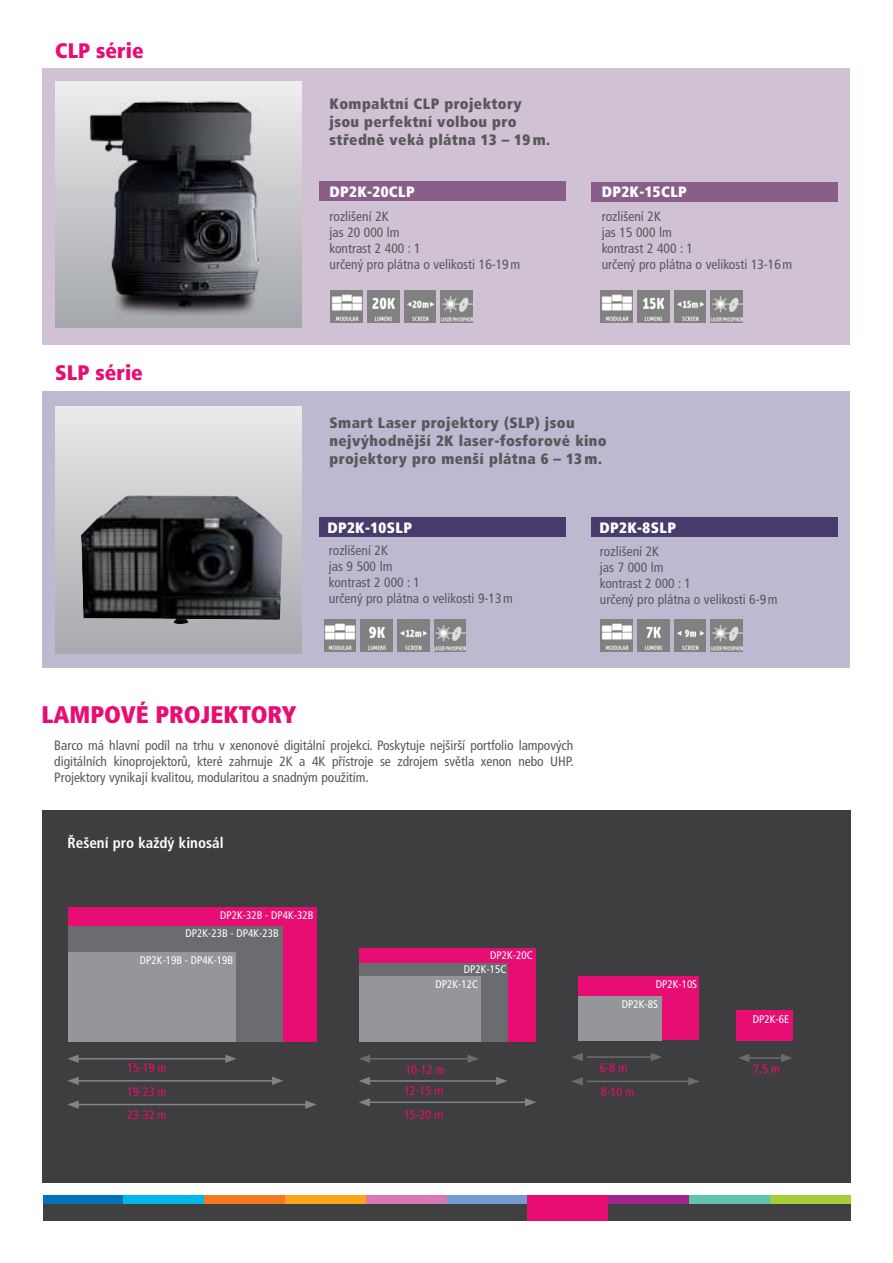
<style>
.page{position:relative;width:893px;height:1263px;background:#fff}
.page>*{position:absolute;margin:0;border:0;box-sizing:border-box;transform-origin:0 0}
.t1{font:900 condensed 24px "Frutiger LT Pro";color:#e80d73}
.t2{font:900 condensed 21px "Frutiger LT Pro";color:#e80d73}
.t3{font:900 condensed 15px/18px "Frutiger LT Pro";letter-spacing:.025em;color:#58595b}
.t4{font:900 condensed 15px "Frutiger LT Pro";letter-spacing:.025em;color:#fff}
.t5{font:700 condensed 15px "Frutiger LT Pro";color:#fff}
.t6{font:condensed 13.5px/16.2px "Frutiger LT Pro";color:#58595b}
.t7{font:condensed 12.3px/23.5px "Frutiger CE";color:#e80d73}
.t8{font:condensed 11.1px/20.4px "Frutiger CE";color:#fff}
</style>
<div class="page">
<div style="left:43px;top:810px;width:807px;height:372px;background:#3e3d3f"></div>
<div style="left:68px;top:907px;width:249px;height:134px;background:#e80d73"></div>
<div style="left:68px;top:926px;width:215px;height:115px;background:#6b6c6f"></div>
<div style="left:68px;top:952px;width:168px;height:90px;background:#94969b"></div>
<hr style="left:76px;top:1058px;width:152px;height:1px;background:#818386">
<svg style="left:67px;top:1054px;width:12px;height:9px"></svg>
<svg style="left:225px;top:1054px;width:12px;height:9px"></svg>
<hr style="left:76px;top:1080px;width:199px;height:1px;background:#818386">
<svg style="left:67px;top:1077px;width:12px;height:8px"></svg>
<svg style="left:272px;top:1077px;width:11px;height:8px"></svg>
<hr style="left:76px;top:1104px;width:232px;height:1px;background:#818386">
<svg style="left:67px;top:1100px;width:12px;height:9px"></svg>
<svg style="left:305px;top:1100px;width:12px;height:9px"></svg>
<div style="left:578px;top:976px;width:121px;height:64px;background:#e80d73"></div>
<div style="left:578px;top:996px;width:83px;height:44px;background:#94969b"></div>
<hr style="left:587px;top:1056px;width:66px;height:2px;background:#6b6c6f">
<svg style="left:572px;top:1053px;width:11px;height:8px"></svg>
<svg style="left:651px;top:1053px;width:11px;height:8px"></svg>
<hr style="left:587px;top:1080px;width:104px;height:2px;background:#6b6c6f">
<svg style="left:572px;top:1077px;width:11px;height:8px"></svg>
<svg style="left:688px;top:1077px;width:11px;height:8px"></svg>
<svg style="left:359px;top:1055px;width:11px;height:8px"></svg>
<svg style="left:359px;top:1077px;width:11px;height:8px"></svg>
<svg style="left:359px;top:1098px;width:11px;height:8px"></svg>
<div style="left:359px;top:948px;width:177px;height:93px;background:#e80d73"></div>
<div style="left:359px;top:963px;width:149px;height:78px;background:#6b6c6f"></div>
<hr style="left:367px;top:1058px;width:106px;height:1px;background:#6b6c6f">
<svg style="left:468px;top:1055px;width:11px;height:8px"></svg>
<hr style="left:367px;top:1080px;width:132px;height:2px;background:#818386">
<svg style="left:496px;top:1077px;width:11px;height:8px"></svg>
<hr style="left:367px;top:1101px;width:161px;height:2px;background:#818386">
<svg style="left:525px;top:1098px;width:11px;height:8px"></svg>
<div style="left:359px;top:976px;width:122px;height:65px;background:#94969b"></div>
<hr style="left:742px;top:1057px;width:46px;height:2px;background:#6b6c6f">
<svg style="left:739px;top:1054px;width:10px;height:8px"></svg>
<svg style="left:781px;top:1054px;width:11px;height:8px"></svg>
<div style="left:736px;top:1011px;width:56px;height:30px;background:#e80d73"></div>
<div style="left:43px;top:391px;width:807px;height:277px;background:#bdb9d0"></div>
<svg style="left:55px;top:406px;width:247px;height:247px;background:#cecfd1"></svg>
<img style="left:81px;top:494px;width:201px;height:130px">
<div style="left:319px;top:518px;width:247px;height:19px;background:#493c6d"></div>
<div style="left:591px;top:518px;width:247px;height:19px;background:#493c6d"></div>
<div style="left:43px;top:68px;width:807px;height:276px;background:#d0c1d4"></div>
<div style="left:591px;top:183px;width:247px;height:19px;background:#895f8a"></div>
<svg style="left:55px;top:81px;width:247px;height:247px;background:#b1b2b6"></svg>
<img style="left:55px;top:83px;width:247px;height:234px">
<div style="left:319px;top:182px;width:247px;height:19px;background:#895f8a"></div>
<img style="left:711px;top:291px;width:31px;height:32px">
<img style="left:674px;top:291px;width:32px;height:32px">
<img style="left:637px;top:291px;width:32px;height:32px">
<img style="left:601px;top:291px;width:32px;height:32px">
<img style="left:441px;top:291px;width:31px;height:32px">
<img style="left:404px;top:291px;width:32px;height:32px">
<img style="left:367px;top:291px;width:32px;height:32px">
<img style="left:331px;top:291px;width:32px;height:32px">
<img style="left:434px;top:619px;width:32px;height:32px">
<img style="left:397px;top:619px;width:32px;height:32px">
<img style="left:361px;top:619px;width:31px;height:32px">
<img style="left:324px;top:619px;width:32px;height:32px">
<img style="left:711px;top:619px;width:31px;height:32px">
<img style="left:674px;top:619px;width:32px;height:32px">
<img style="left:637px;top:619px;width:32px;height:32px">
<img style="left:601px;top:619px;width:32px;height:32px">
<div style="left:43px;top:1203px;width:807px;height:17px;background:#404041"></div>
<div style="left:43px;top:1195px;width:80px;height:8px;background:#0071bc"></div>
<div style="left:204px;top:1195px;width:81px;height:8px;background:#f47920"></div>
<div style="left:285px;top:1195px;width:81px;height:8px;background:#faa61a"></div>
<div style="left:366px;top:1195px;width:81px;height:8px;background:#da78b0"></div>
<div style="left:447px;top:1195px;width:80px;height:8px;background:#739dd2"></div>
<div style="left:527px;top:1195px;width:81px;height:25px;background:#e80d73"></div>
<div style="left:608px;top:1195px;width:81px;height:8px;background:#a3238e"></div>
<div style="left:689px;top:1195px;width:81px;height:8px;background:#60c3ad"></div>
<div style="left:770px;top:1195px;width:80px;height:8px;background:#a6ce39"></div>
<div style="left:123px;top:1195px;width:81px;height:8px;background:#00b7ec"></div>
<h2 class="t2" style="left:55px;top:43px;width:90px">CLP série</h2>
<h2 class="t2" style="left:55px;top:365px;width:89px">SLP série</h2>
<p class="t3" style="left:330px;top:97px;width:222px">Kompaktní CLP projektory jsou perfektní volbou pro středně veká plátna 13 – 19 m.</p>
<p class="t4" style="left:330px;top:186px;width:87px">DP2K-20CLP</p>
<p class="t6" style="left:330px;top:209px;width:192px">rozlišení 2K<br>jas 20 000 lm<br>kontrast 2 400 : 1<br>určený pro plátna o velikosti 16-19 m</p>
<p class="t4" style="left:602px;top:187px;width:87px">DP2K-15CLP</p>
<p class="t6" style="left:602px;top:209px;width:192px">rozlišení 2K<br>jas 15 000 lm<br>kontrast 2 400 : 1<br>určený pro plátna o velikosti 13-16 m</p>
<p class="t3" style="left:330px;top:416px;width:279px">Smart Laser projektory (SLP) jsou nejvýhodnější 2K laser-fosforové kino projektory pro menší plátna 6 – 13 m.</p>
<p class="t4" style="left:327px;top:522px;width:86px">DP2K-10SLP</p>
<p class="t6" style="left:329px;top:543px;width:186px">rozlišení 2K<br>jas 9 500 lm<br>kontrast 2 000 : 1<br>určený pro plátna o velikosti 9-13 m</p>
<p class="t4" style="left:600px;top:522px;width:78px">DP2K-8SLP</p>
<p class="t6" style="left:600px;top:545px;width:179px">rozlišení 2K<br>jas 7 000 lm<br>kontrast 2 000 : 1<br>určený pro plátna o velikosti 6-9 m</p>
<h1 class="t1" style="left:42px;top:706px;width:256px">LAMPOVÉ PROJEKTORY</h1>
<p class="t6" style="left:54px;top:739px;width:521px;text-align:justify">Barco má hlavní podíl na trhu v xenonové digitální projekci. Poskytuje nejširší portfolio lampových digitálních kinoprojektorů, které zahrnuje 2K a 4K přístroje se zdrojem světla xenon nebo UHP.<br>Projektory vynikají kvalitou, modularitou a snadným použitím.</p>
<p class="t5" style="left:68px;top:838px;width:158px">Řešení pro každý kinosál</p>
<p class="t8" style="left:220px;top:906px;width:95px">DP2K-32B - DP4K-32B</p>
<p class="t8" style="left:140px;top:951px;width:95px">DP2K-19B - DP4K-19B</p>
<p class="t8" style="left:185px;top:924px;width:95px">DP2K-23B - DP4K-23B</p>
<p class="t7" style="left:127px;top:1057px;width:41px;text-align:justify">15-19 m 19-23 m 23-32 m</p>
<p class="t8" style="left:490px;top:946px;width:44px">DP2K-20C</p>
<p class="t8" style="left:435px;top:963px;width:72px;line-height:14.4px;text-indent:28px">DP2K-15C<br>DP2K-12C</p>
<p class="t7" style="left:405px;top:1059px;width:41px">10-12 m</p>
<p class="t7" style="left:404px;top:1080px;width:41px;line-height:24.3px">12-15 m<br>15-20 m</p>
<p class="t8" style="left:622px;top:975px;width:77px;text-indent:34px">DP2K-10S<br>DP2K-8S</p>
<p class="t7" style="left:600px;top:1057px;width:36px;line-height:24.3px">6-8 m<br>8-10 m</p>
<p class="t8" style="left:753px;top:1010px;width:38px">DP2K-6E</p>
<p class="t7" style="left:753px;top:1058px;width:28px">7,5 m</p>
</div>
